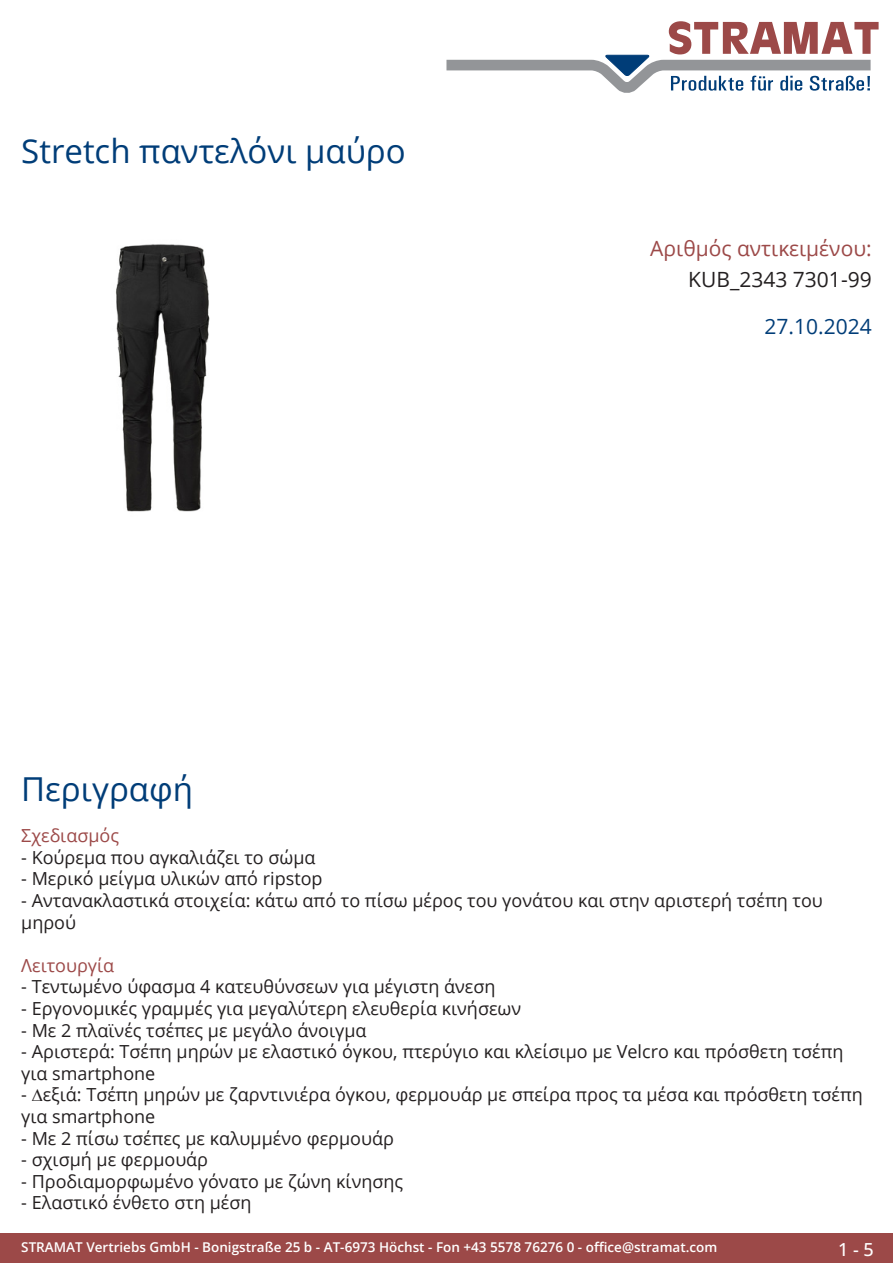
<style>
.page{position:relative;width:893px;height:1263px;background:#fff}
.page>*{position:absolute;margin:0;border:0;box-sizing:border-box;transform-origin:0 0}
.Produkttitel{font:33px "Open Sans";color:#003d78}
.TechDaten_Überschrif{font:21px "Open Sans";color:#9c4948}
.TechDaten_Inhalt{font:21px "Open Sans";color:#231f20}
.Erstellungsdatum{font:21px "Open Sans";color:#003d78}
.Beschreibung_Text{font:18px/21.6px "Open Sans";color:#231f20}
.Beschreibung_Text-2{font:18px "Open Sans";color:#9c4948}
.t1{font:500 18px "Open Sans";color:#fff}
.t2{font:600 13.5px "Open Sans";color:#fff}
</style>
<div class="page">
<div style="left:0;top:1233px;width:893px;height:30px;background:#9c4948"></div>
<svg style="left:446px;top:21px;width:433px;height:72px"></svg>
<img style="left:115px;top:244px;width:95px;height:268px">
<p class="Produkttitel" style="left:21px;top:128px;width:386px">Stretch παντελόνι μαύρο</p>
<p class="TechDaten_Überschrif" style="left:650px;top:234px;width:223px">Αριθμός αντικειμένου:</p>
<p class="TechDaten_Inhalt" style="left:688px;top:265px;width:185px">KUB_2343 7301-99</p>
<p class="Erstellungsdatum" style="left:764px;top:312px;width:109px">27.10.2024</p>
<p class="Produkttitel" style="left:21px;top:766px;width:173px">Περιγραφή</p>
<p class="Beschreibung_Text-2" style="left:21px;top:823px;width:99px">Σχεδιασμός</p>
<p class="Beschreibung_Text" style="left:21px;top:846px;width:296px">- Κούρεμα που αγκαλιάζει το σώμα</p>
<p class="Beschreibung_Text" style="left:21px;top:867px;width:303px">- Μερικό μείγμα υλικών από ripstop</p>
<p class="Beschreibung_Text" style="left:21px;top:889px;width:803px">- Αντανακλαστικά στοιχεία: κάτω από το πίσω μέρος του γονάτου και στην αριστερή τσέπη του μηρού</p>
<p class="Beschreibung_Text-2" style="left:21px;top:953px;width:95px">Λειτουργία</p>
<p class="Beschreibung_Text" style="left:21px;top:975px;width:476px">- Τεντωμένο ύφασμα 4 κατευθύνσεων για μέγιστη άνεση</p>
<p class="Beschreibung_Text" style="left:21px;top:997px;width:501px">- Εργονομικές γραμμές για μεγαλύτερη ελευθερία κινήσεων</p>
<p class="Beschreibung_Text" style="left:21px;top:1019px;width:347px">- Με 2 πλαϊνές τσέπες με μεγάλο άνοιγμα</p>
<p class="Beschreibung_Text" style="left:21px;top:1040px;width:824px">- Αριστερά: Τσέπη μηρών με ελαστικό όγκου, πτερύγιο και κλείσιμο με Velcro και πρόσθετη τσέπη για smartphone</p>
<p class="Beschreibung_Text" style="left:21px;top:1083px;width:843px">- εξιά: Τσέπη μηρών με ζαρντινιέρα όγκου, φερμουάρ με σπείρα προς τα μέσα και πρόσθετη τσέπη για smartphone</p>
<p class="Beschreibung_Text" style="left:21px;top:1127px;width:374px">- Με 2 πίσω τσέπες με καλυμμένο φερμουάρ</p>
<p class="Beschreibung_Text" style="left:21px;top:1148px;width:188px">- σχισμή με φερμουάρ</p>
<p class="Beschreibung_Text" style="left:21px;top:1170px;width:383px">- Προδιαμορφωμένο γόνατο με ζώνη κίνησης</p>
<p class="Beschreibung_Text" style="left:21px;top:1191px;width:232px">- Ελαστικό ένθετο στη μέση</p>
<p class="t2" style="left:21px;top:1238px;width:698px">STRAMAT Vertriebs GmbH - Bonigstraße 25 b - AT-6973 Höchst - Fon +43 5578 76276 0 - office@stramat.com</p>
<p class="t1" style="left:838px;top:1237px;width:37px">1 - 5</p>
</div>
